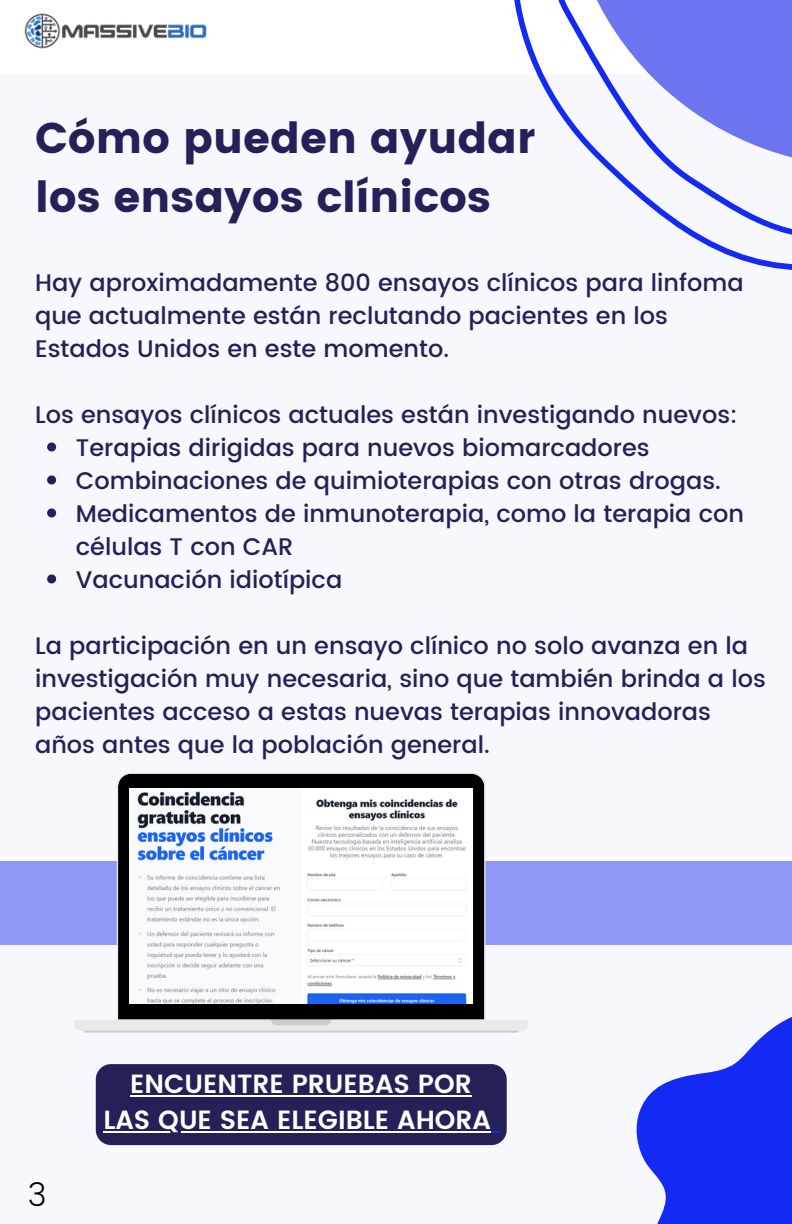
<style>
.page{position:relative;width:792px;height:1224px;background:#f7f8fe}
.page>*{position:absolute;margin:0;border:0;box-sizing:border-box;transform-origin:0 0}
.t1{font:42.8px/59px "Poppins";color:#242058}
.t2{font:300 32px "Poppins";color:#000}
.t3{font:600 26.2px/36px "Poppins";color:#fff;text-align:center}
.t4{font:500 24px/33px "Poppins";color:#242058}
</style>
<div class="page">
<div style="left:0;top:0;width:792px;height:74px;background:#fff"></div>
<svg style="left:514px;top:0;width:278px;height:259px"></svg>
<svg style="left:636px;top:1017px;width:156px;height:207px;fill:#122af3"></svg>
<svg style="left:47px;top:442px;width:9px;height:9px"></svg>
<svg style="left:47px;top:475px;width:9px;height:9px"></svg>
<svg style="left:47px;top:508px;width:9px;height:9px"></svg>
<svg style="left:47px;top:574px;width:9px;height:9px"></svg>
<img style="left:24px;top:13px;width:183px;height:36px">
<div style="left:0;top:861px;width:792px;height:84px;background:#9096f3"></div>
<svg style="left:75px;top:773px;width:453px;height:258px"></svg>
<svg style="left:271px;top:1020px;width:60px;height:5px"></svg>
<svg style="left:84px;top:1031px;width:434px;height:2px"></svg>
<img style="left:129px;top:788px;width:344px;height:215px">
<div style="left:96px;top:1064px;width:411px;height:81px;background:#242058;border-radius:15px"></div>
<hr style="left:130px;top:1095px;width:342px;height:1px;background:#fff">
<hr style="left:103px;top:1131px;width:388px;height:1px;background:#fff">
<p class="t1" style="left:35px;top:109px;width:502px">Cómo pueden ayudar los ensayos clínicos</p>
<p class="t4" style="left:35px;top:266px;width:710px">Hay aproximadamente 800 ensayos clínicos para linfoma que actualmente están reclutando pacientes en los<br>Estados Unidos en este momento.</p>
<p class="t4" style="left:35px;top:398px;width:704px">Los ensayos clínicos actuales están investigando nuevos:</p>
<p class="t4" style="left:76px;top:431px;width:575px">Terapias dirigidas para nuevos biomarcadores</p>
<p class="t4" style="left:76px;top:464px;width:646px">Combinaciones de quimioterapias con otras drogas.</p>
<p class="t4" style="left:76px;top:497px;width:670px">Medicamentos de inmunoterapia, como la terapia con células T con CAR</p>
<p class="t4" style="left:76px;top:563px;width:268px">Vacunación idiotípica</p>
<p class="t4" style="left:35px;top:629px;width:732px">La participación en un ensayo clínico no solo avanza en la investigación muy necesaria, sino que también brinda a los pacientes acceso a estas nuevas terapias innovadoras años antes que la población general.</p>
<p class="t2" style="left:28px;top:1176px;width:20px">3</p>
<p class="t3" style="left:103px;top:1066px;width:389px">ENCUENTRE PRUEBAS POR<br>LAS QUE SEA ELEGIBLE AHORA</p>
</div>
